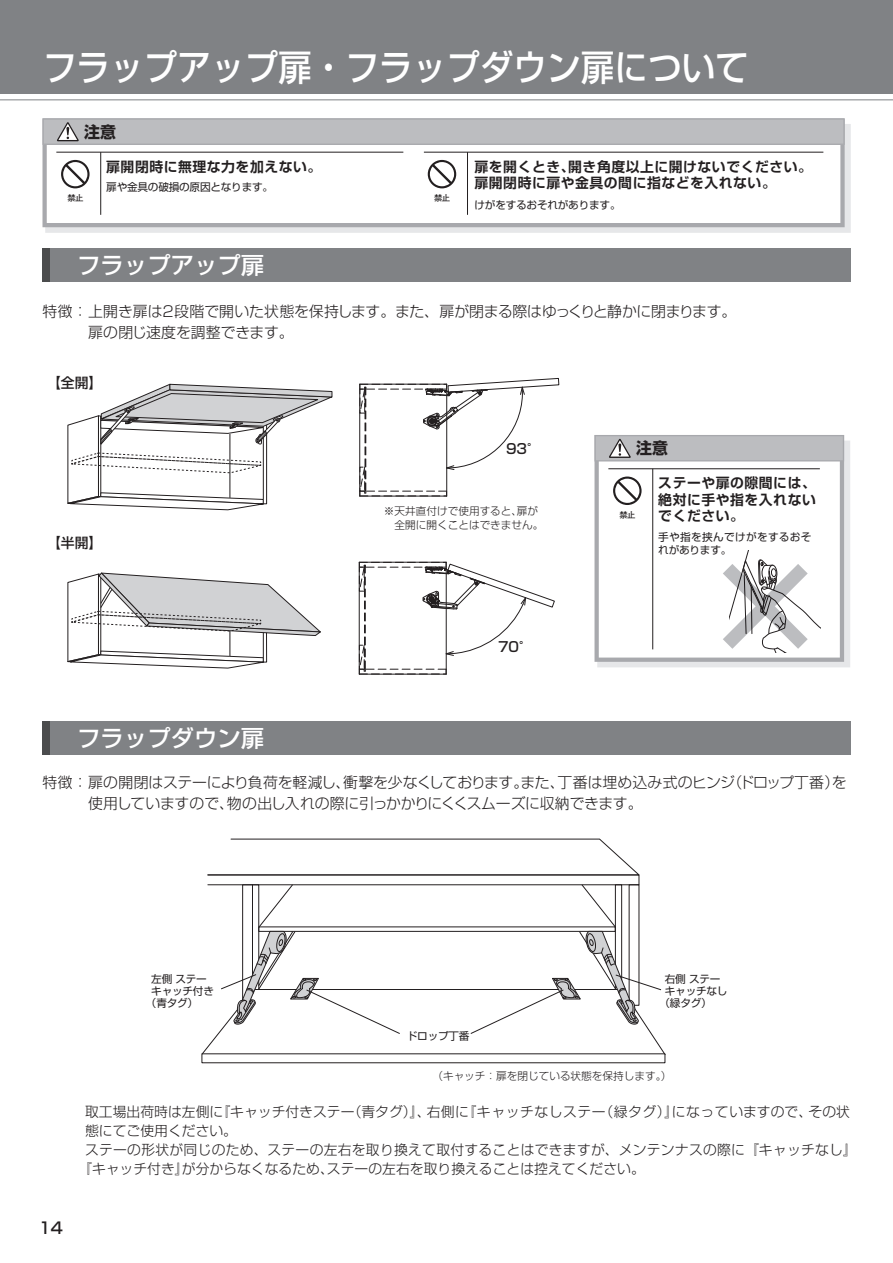
<style>
.page{position:relative;width:893px;height:1263px;background:#fff}
.page>*{position:absolute;margin:0;border:0;box-sizing:border-box;transform-origin:0 0}
.t1{font:500 36.15px "Shin Go Pro";color:#fff;scale:.93 1}
.t2{font:500 23.4px "Shin Go Pro";color:#fff}
.t3{font:700 15.9px "Shin Go Pro";color:#231f20}
.t4{font:500 15.9px "Shin Go Pro";color:#231f20}
.t5{font:300 14.85px/21px "Shin Go Pro";letter-spacing:-.01em;color:#231f20}
.t6{font:300 14.85px "Shin Go Pro";letter-spacing:-.03em;color:#231f20}
.t7{font:300 13.8px "Shin Go Pro";color:#231f20}
.t8{font:700 13.8px/16.5px "Shin Go Pro De";letter-spacing:.04em;color:#231f20}
.t9{font:300 13.8px "Shin Go Pro";letter-spacing:.02em;color:#231f20}
.t10{font:500 13.8px "Shin Go Pro";color:#231f20}
.t11{font:300 13.8px "Shin Go Pro";letter-spacing:.04em;color:#231f20}
.t12{font:10.65px "Shin Go Pro";letter-spacing:-.02em;color:#231f20}
.t13{font:300 10.65px/13.5px "Shin Go Pro";color:#231f20}
.t14{font:10.65px/12.8px "Shin Go Pro";letter-spacing:.03em;color:#231f20}
.t15{font:700 8.4px "Futo Go B101 Pro";color:#231f20}
</style>
<div class="page">
<div style="left:0;top:0;width:893px;height:94px;background:#808285"></div>
<hr style="left:0;top:99px;width:893px;height:1px;background:#808285">
<svg style="left:207px;top:838px;width:433px;height:37px"></svg>
<svg style="left:201px;top:884px;width:465px;height:171px"></svg>
<svg style="left:45px;top:124px;width:806px;height:109px;background:#e4e5e7"></svg>
<svg style="left:42px;top:145px;width:803px;height:82px"></svg>
<svg style="left:42px;top:118px;width:803px;height:27px;background:#b9babd"></svg>
<hr style="left:100px;top:152px;width:1px;height:63px;background:#231f20">
<hr style="left:56px;top:152px;width:347px;height:1px;background:#231f20">
<hr style="left:424px;top:152px;width:399px;height:1px;background:#231f20">
<hr style="left:467px;top:152px;width:1px;height:63px;background:#231f20">
<svg style="left:61px;top:160px;width:29px;height:28px"></svg>
<svg style="left:63px;top:162px;width:24px;height:24px"></svg>
<div style="left:597px;top:441px;width:253px;height:226px;background:#e6e7e9"></div>
<svg style="left:594px;top:461px;width:250px;height:201px"></svg>
<svg style="left:594px;top:435px;width:250px;height:26px;background:#b9babd"></svg>
<hr style="left:652px;top:469px;width:1px;height:180px;background:#231f20">
<hr style="left:608px;top:468px;width:212px;height:1px;background:#231f20">
<svg style="left:613px;top:476px;width:29px;height:29px"></svg>
<svg style="left:615px;top:479px;width:24px;height:24px"></svg>
<div style="left:429px;top:161px;width:27px;height:27px;background:#514e4e;border-radius:50%"></div>
<svg style="left:428px;top:160px;width:28px;height:28px"></svg>
<svg style="left:430px;top:162px;width:24px;height:24px"></svg>
<div style="left:43px;top:248px;width:807px;height:34px;background:#808285"></div>
<div style="left:43px;top:248px;width:7px;height:34px;background:#4b4c4d"></div>
<div style="left:43px;top:721px;width:807px;height:34px;background:#808285"></div>
<div style="left:43px;top:721px;width:7px;height:34px;background:#4b4c4d"></div>
<svg style="left:359px;top:378px;width:200px;height:119px"></svg>
<svg style="left:359px;top:562px;width:196px;height:113px"></svg>
<svg style="left:67px;top:572px;width:254px;height:97px"></svg>
<svg style="left:67px;top:383px;width:266px;height:127px"></svg>
<svg style="left:723px;top:550px;width:97px;height:102px"></svg>
<h1 class="t1" style="left:43px;top:38px;width:760px">フラップアップ扉・フラップダウン扉について</h1>
<p class="t3" style="left:84px;top:119px;width:33px">注意</p>
<p class="t15" style="left:68px;top:191px;width:17px">禁止</p>
<p class="t8" style="left:106px;top:157px;width:217px">扉開閉時に無理な力を加えない。</p>
<p class="t12" style="left:106px;top:178px;width:168px">扉や金具の破損の原因となります。</p>
<h2 class="t2" style="left:77px;top:246px;width:189px">フラップアップ扉</h2>
<p class="t15" style="left:434px;top:191px;width:17px">禁止</p>
<p class="t8" style="left:568px;top:157px;width:245px">開き角度以上に開けないでください。</p>
<p class="t8" style="left:475px;top:157px;width:303px">扉を開くとき、<br>扉開閉時に扉や金具の間に指などを入れない。</p>
<p class="t12" style="left:475px;top:196px;width:148px">けがをするおそれがあります。</p>
<p class="t5" style="left:43px;top:299px;width:695px">特徴：上開き扉は2段階で開いた状態を保持します。また、扉が閉まる際はゆっくりと静かに閉まります。　　　扉の閉じ速度を調整できます。</p>
<p class="t10" style="left:47px;top:371px;width:57px">【全開【</p>
<p class="t10" style="left:47px;top:532px;width:57px">【半開【</p>
<h2 class="t2" style="left:77px;top:719px;width:189px">フラップダウン扉</h2>
<p class="t10" style="left:506px;top:438px;width:36px">93°</p>
<p class="t3" style="left:636px;top:436px;width:33px">注意</p>
<p class="t13" style="left:517px;top:503px;width:23px">扉が</p>
<p class="t13" style="left:384px;top:503px;width:161px">※天井直付けで使用すると、<br>　全開に開くことはできません。</p>
<p class="t15" style="left:620px;top:508px;width:17px">禁止</p>
<p class="t8" style="left:658px;top:473px;width:159px;text-align:justify">ステーや扉の隙間には、絶対に手や指を入れないでください。</p>
<p class="t14" style="left:658px;top:529px;width:155px">手や指を挟んでけがをするおそれがあります。</p>
<p class="t10" style="left:498px;top:636px;width:36px">70°</p>
<p class="t5" style="left:558px;top:770px;width:290px">丁番は埋め込み式のヒンジドロップ丁番を）</p>
<p class="t5" style="left:727px;top:770px;width:16px">（</p>
<p class="t6" style="left:343px;top:770px;width:187px">衝撃を少なくしております。</p>
<p class="t5" style="left:227px;top:770px;width:417px;text-indent:-184px">特徴：扉の開閉はステーにより負荷を軽減し、<br>物の出し入れの際に引っかかりにくくスムーズに収納できます。</p>
<p class="t5" style="left:521px;top:770px;width:46px">また、</p>
<p class="t5" style="left:43px;top:791px;width:193px">　　　使用していますので、</p>
<p class="t12" style="left:151px;top:970px;width:57px">左側ステー</p>
<p class="t12" style="left:151px;top:982px;width:64px">キャッチ付き</p>
<p class="t12" style="left:146px;top:994px;width:54px">（青タグ(</p>
<p class="t12" style="left:407px;top:1027px;width:64px">ドロップ丁番</p>
<p class="t12" style="left:665px;top:970px;width:57px">右側ステー</p>
<p class="t12" style="left:665px;top:982px;width:64px">キャッチなし</p>
<p class="t12" style="left:659px;top:994px;width:54px">（緑タグ(</p>
<p class="t13" style="left:432px;top:1068px;width:241px">（キャッチ：扉を閉じている状態を保持します (。</p>
<p class="t4" style="left:39px;top:1215px;width:26px">14</p>
<p class="t7" style="left:348px;top:1100px;width:84px">（青タグ）』、</p>
<p class="t7" style="left:599px;top:1100px;width:80px">（緑タグ）』</p>
<p class="t7" style="left:216px;top:1100px;width:140px">『キャッチ付きステー</p>
<p class="t11" style="left:463px;top:1100px;width:145px">『キャッチなしステー</p>
<p class="t7" style="left:427px;top:1100px;width:44px">右側に</p>
<p class="t7" style="left:85px;top:1100px;width:140px">取工場出荷時は左側に</p>
<p class="t7" style="left:85px;top:1119px;width:154px">態にてご使用ください。</p>
<p class="t9" style="left:85px;top:1138px;width:773px">ステーの形状が同じのため、ステーの左右を取り換えて取付することはできますが、メンテンナスの際に『キャッチなし『</p>
<p class="t7" style="left:327px;top:1158px;width:319px">ステーの左右を取り換えることは控えてください。</p>
<p class="t7" style="left:809px;top:1100px;width:43px">その状</p>
<p class="t9" style="left:672px;top:1100px;width:142px">になっていますので、</p>
<p class="t7" style="left:78px;top:1158px;width:112px">『キャッチ付き』</p>
<p class="t7" style="left:182px;top:1158px;width:154px">が分からなくなるため、</p>
</div>
